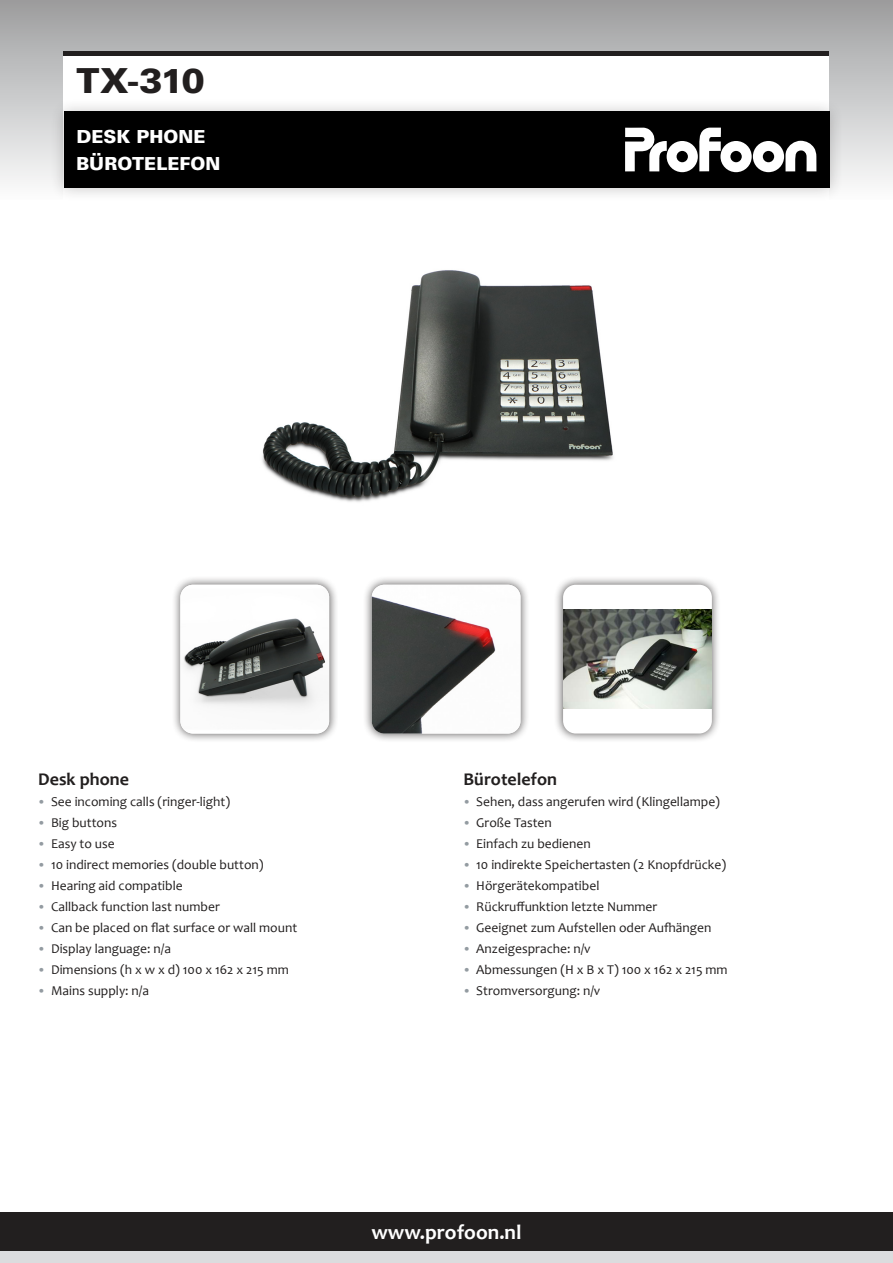
<style>
.page{position:relative;width:893px;height:1263px;background:#fff}
.page>*{position:absolute;margin:0;border:0;box-sizing:border-box;transform-origin:0 0}
.t1{font:900 34.5px "Univers LT Std";color:#221f1f}
.t2{font:700 21px "Candara";color:#fff}
.t3{font:900 18px/27px "Univers LT Std";letter-spacing:.005em;color:#fff}
.t4{font:700 18px "Candara";color:#221f1f}
.t5{font:13.5px "Candara";color:#221f1f}
.s1{font-family:"Calibri";font-weight:300;color:#939ba1}
</style>
<div class="page">
<div style="left:0;top:1242px;width:893px;height:21px;background:#dbdcde"></div>
<img style="left:0;top:1px;width:893px;height:181px">
<div style="left:64px;top:51px;width:765px;height:502px;background:#fff"></div>
<img style="left:262px;top:270px;width:351px;height:232px">
<hr style="left:64px;top:51px;width:765px;height:4px;background:#221f1f">
<div style="left:49px;top:97px;width:795px;height:106px;background:#221f1f;opacity:.25"></div>
<div style="left:64px;top:112px;width:766px;height:76px;background:#000"></div>
<div style="left:171px;top:576px;width:167px;height:167px;background:#221f1f;opacity:.75"></div>
<img style="left:180px;top:585px;width:149px;height:148px">
<div style="left:363px;top:576px;width:167px;height:167px;background:#221f1f;opacity:.75"></div>
<img style="left:372px;top:585px;width:148px;height:148px">
<div style="left:554px;top:576px;width:167px;height:167px;background:#221f1f;opacity:.75"></div>
<div style="left:563px;top:585px;width:149px;height:148px;background:#fff;border-radius:13px"></div>
<img style="left:563px;top:609px;width:149px;height:100px">
<svg style="left:625px;top:128px;width:191px;height:44px"></svg>
<div style="left:0;top:1212px;width:893px;height:38px;background:#221f1f"></div>
<h1 class="t1" style="left:77px;top:61px;width:130px">TX-310</h1>
<h3 class="t3" style="left:76px;top:123px;width:146px">DESK PHONE<br>BÜROTELEFON</h3>
<h3 class="t4" style="left:38px;top:772px;width:92px">Desk phone</h3>
<p class="t5" style="left:38px;top:796px;width:193px"><span class="s1">•</span> See incoming calls (ringer-light)</p>
<p class="t5" style="left:38px;top:817px;width:80px"><span class="s1">•</span> Big buttons</p>
<p class="t5" style="left:38px;top:838px;width:78px"><span class="s1">•</span> Easy to use</p>
<p class="t5" style="left:38px;top:859px;width:227px"><span class="s1">•</span> 10 indirect memories (double button)</p>
<p class="t5" style="left:38px;top:880px;width:146px"><span class="s1">•</span> Hearing aid compatible</p>
<p class="t5" style="left:38px;top:901px;width:183px"><span class="s1">•</span> Callback function last number</p>
<p class="t5" style="left:38px;top:919px;width:260px"><span class="s1">•</span> Can be placed on flat surface or wall mount</p>
<p class="t5" style="left:38px;top:943px;width:134px"><span class="s1">•</span> Display language: n/a</p>
<p class="t5" style="left:38px;top:961px;width:252px"><span class="s1">•</span> Dimensions (h x w x d) 100 x 162 x 215 mm</p>
<p class="t5" style="left:38px;top:985px;width:112px"><span class="s1">•</span> Mains supply: n/a</p>
<h3 class="t4" style="left:463px;top:772px;width:95px">Bürotelefon</h3>
<p class="t5" style="left:463px;top:793px;width:258px"><span class="s1">•</span> Sehen, dass angerufen wird (Klingellampe)</p>
<p class="t5" style="left:463px;top:817px;width:90px"><span class="s1">•</span> Große Tasten</p>
<p class="t5" style="left:463px;top:838px;width:129px"><span class="s1">•</span> Einfach zu bedienen</p>
<p class="t5" style="left:463px;top:856px;width:264px"><span class="s1">•</span> 10 indirekte Speichertasten (2 Knopfdrücke)</p>
<p class="t5" style="left:463px;top:880px;width:137px"><span class="s1">•</span> Hörgerätekompatibel</p>
<p class="t5" style="left:463px;top:898px;width:195px"><span class="s1">•</span> Rückruffunktion letzte Nummer</p>
<p class="t5" style="left:463px;top:919px;width:249px"><span class="s1">•</span> Geeignet zum Aufstellen oder Aufhängen</p>
<p class="t5" style="left:463px;top:943px;width:129px"><span class="s1">•</span> Anzeigesprache: n/v</p>
<p class="t5" style="left:463px;top:961px;width:266px"><span class="s1">•</span> Abmessungen (H x B x T) 100 x 162 x 215 mm</p>
<p class="t5" style="left:463px;top:985px;width:138px"><span class="s1">•</span> Stromversorgung: n/v</p>
<h2 class="t2" style="left:371px;top:1224px;width:152px">www.profoon.nl</h2>
</div>
